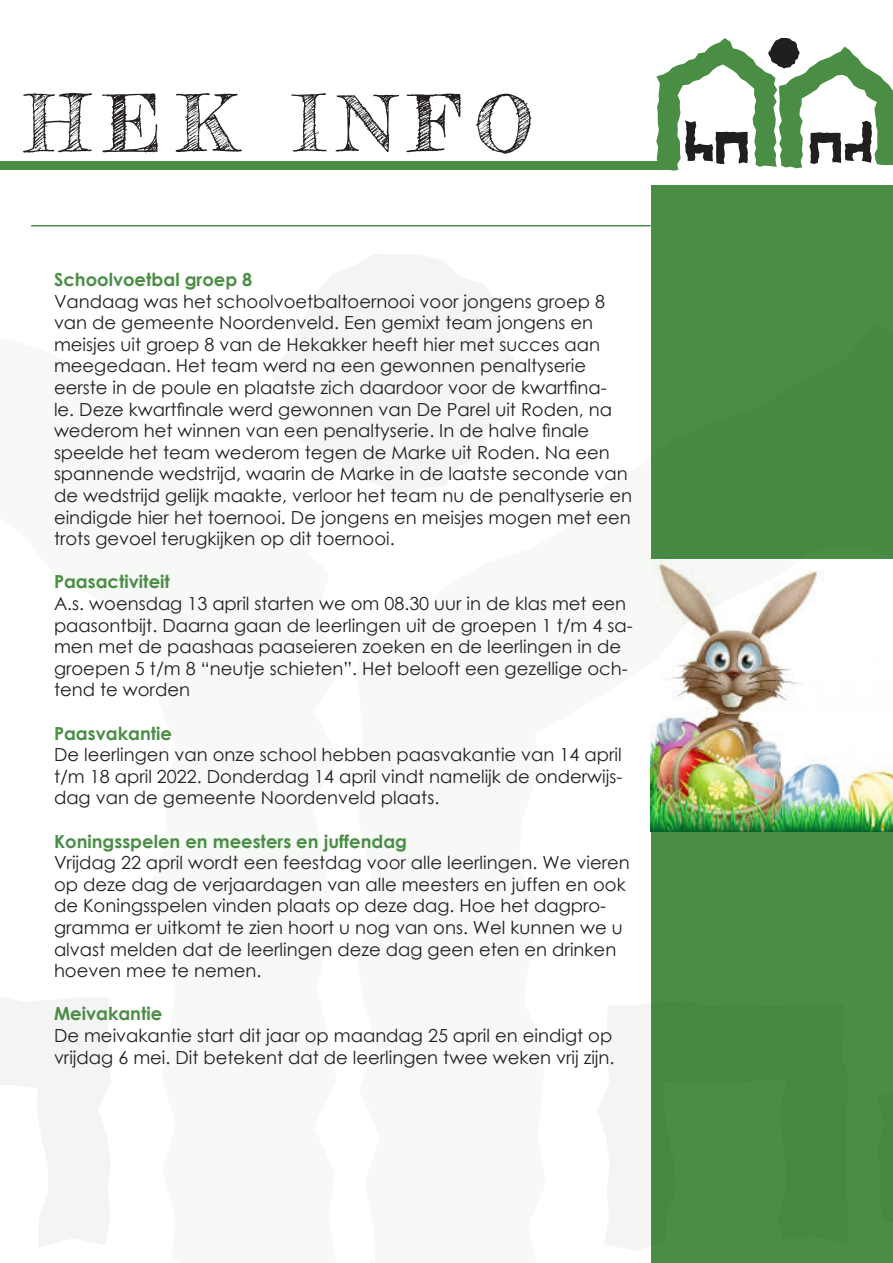
<style>
.page{position:relative;width:893px;height:1263px;background:#fff}
.page>*{position:absolute;margin:0;border:0;box-sizing:border-box;transform-origin:0 0}
.t1{font:76.5px "Frederickathe Greatest";letter-spacing:.2em;color:#231f20}
.t2{font:18px/21.6px "Century Gothic";color:#231f20}
.t3{font:700 18px "Century Gothic";color:#4a8d45}
.s1{font-weight:700;color:#4a8d45}
</style>
<div class="page">
<svg style="left:656px;top:38px;width:237px;height:133px"></svg>
<div style="left:0;top:161px;width:672px;height:9px;background:#4a8d45"></div>
<svg style="left:272px;top:254px;width:248px;height:241px;fill:#f4f4f4"></svg>
<svg style="left:598px;top:1004px;width:53px;height:246px;fill:#f4f4f4"></svg>
<svg style="left:0;top:998px;width:110px;height:249px"></svg>
<div style="left:651px;top:186px;width:242px;height:1077px;background:#4a8d45"></div>
<img style="left:651px;top:559px;width:242px;height:272px">
<hr style="left:31px;top:225px;width:620px;height:1px;background:#4a8d45">
<p class="t1" style="left:25px;top:76px;width:509px">HEK INFO</p>
<p class="t3" style="left:54px;top:266px;width:200px">Schoolvoetbal groep 8</p>
<p class="t2" style="left:54px;top:290px;width:580px">Vandaag was het schoolvoetbaltoernooi voor jongens groep 8 van de gemeente Noordenveld. Een gemixt team jongens en meisjes uit groep 8 van de Hekakker heeft hier met succes aan meegedaan. Het team werd na een gewonnen penaltyserie eerste in de poule en plaatste zich daardoor voor de kwartfina-<br>le. Deze kwartfinale werd gewonnen van De Parel uit Roden, na wederom het winnen van een penaltyserie. In de halve finale speelde het team wederom tegen de Marke uit Roden. Na een spannende wedstrijd, waarin de Marke in de laatste seconde van de wedstrijd gelijk maakte, verloor het team nu de penaltyserie en eindigde hier het toernooi. De jongens en meisjes mogen met een trots gevoel terugkijken op dit toernooi.</p>
<p class="t3" style="left:54px;top:568px;width:117px">Paasactiviteit</p>
<p class="t2" style="left:54px;top:592px;width:580px">A.s. woensdag 13 april starten we om 08.30 uur in de klas met een paasontbijt. Daarna gaan de leerlingen uit de groepen 1 t/m 4 sa&shy;men met de paashaas paaseieren zoeken en de leerlingen in de</p>
<p class="t2" style="left:54px;top:657px;width:575px">groepen 5 t/m 8 “neutje schieten”. Het belooft een gezellige och&shy;tend te worden</p>
<p class="t3" style="left:54px;top:719px;width:120px">Paasvakantie</p>
<p class="t2" style="left:54px;top:744px;width:570px;text-align:justify">De leerlingen van onze school hebben paasvakantie van 14 april t/m 18 april 2022. Donderdag 14 april vindt namelijk de onderwijs&shy;dag van de gemeente Noordenveld plaats.</p>
<p class="t2" style="left:54px;top:830px;width:577px"><span class="s1">Koningsspelen en meesters en juffendag<br></span>Vrijdag 22 april wordt een feestdag voor alle leerlingen. We vieren op deze dag de verjaardagen van alle meesters en juffen en ook de Koningsspelen vinden plaats op deze dag. Hoe het dagpro&shy;gramma er uitkomt te zien hoort u nog van ons. Wel kunnen we u alvast melden dat de leerlingen deze dag geen eten en drinken hoeven mee te nemen.</p>
<p class="t2" style="left:54px;top:1003px;width:562px"><span class="s1">Meivakantie<br></span>De meivakantie start dit jaar op maandag 25 april en eindigt op vrijdag 6 mei. Dit betekent dat de leerlingen twee weken vrij zijn.</p>
</div>
